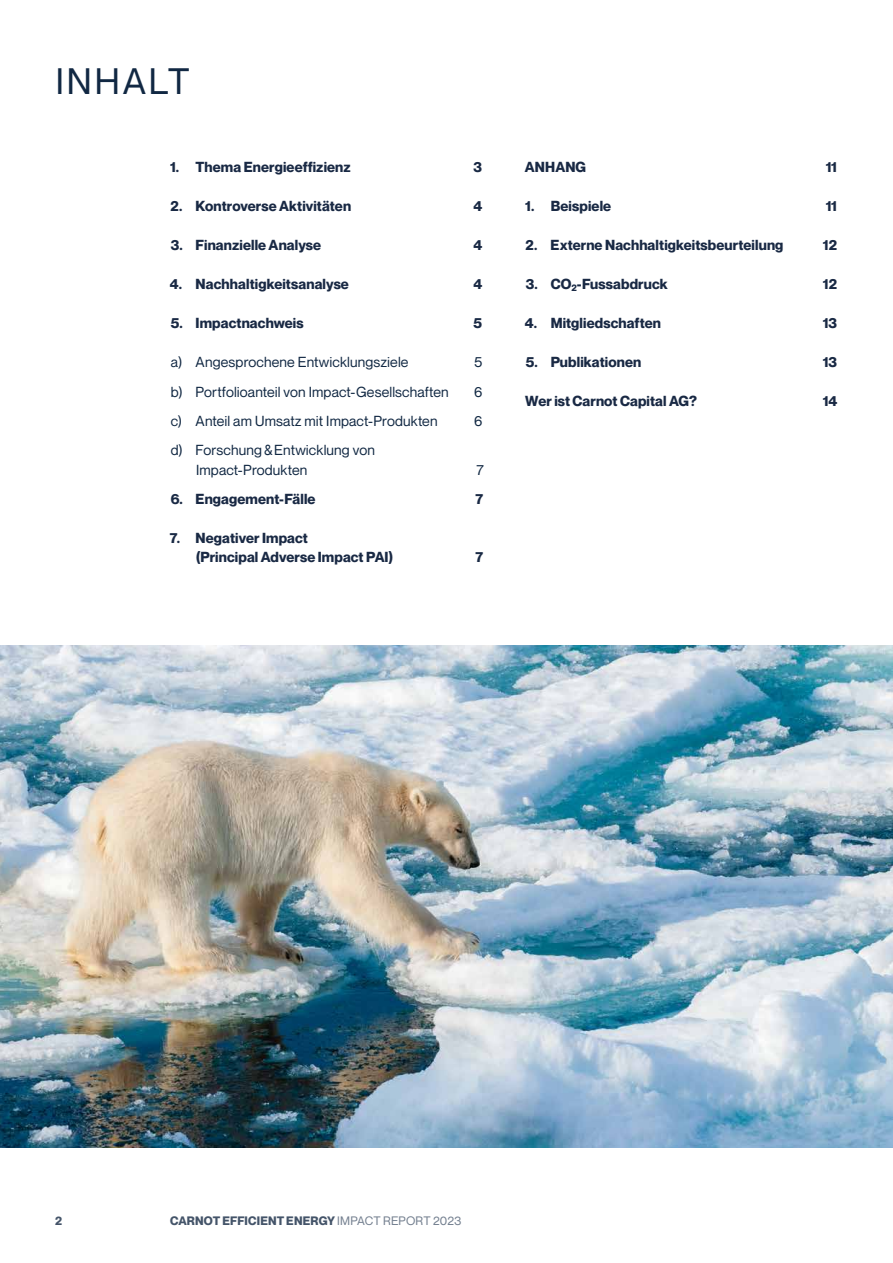
<style>
.page{position:relative;width:893px;height:1263px;background:#fff}
.page>*{position:absolute;margin:0;border:0;box-sizing:border-box;transform-origin:0 0}
.t1{font:36px "Neue Montreal";letter-spacing:.075em;color:#112843}
.t2{font:700 14.25px/19.5px "Neue Montreal";letter-spacing:.01em;color:#192944}
.t3{font:14.25px/19.5px "Neue Montreal";letter-spacing:.01em;color:#112843}
.t4{font:700 12px "Neue Montreal";letter-spacing:.02em;color:#445469}
.s1{font-weight:400;color:#737f8f}
</style>
<div class="page">
<img style="left:0;top:645px;width:893px;height:503px">
<h1 class="t1" style="left:56px;top:60px;width:135px">INHALT</h1>
<p class="t2" style="left:170px;top:157px;width:182px">1. Thema Energieeffizienz</p>
<p class="t2" style="left:473px;top:157px;width:10px">3</p>
<p class="t2" style="left:170px;top:196px;width:182px">2. Kontroverse Aktivitäten</p>
<p class="t2" style="left:473px;top:196px;width:10px">4</p>
<p class="t2" style="left:171px;top:235px;width:152px">3. Finanzielle Analyse</p>
<p class="t2" style="left:473px;top:235px;width:10px">4</p>
<p class="t2" style="left:170px;top:274px;width:181px">4. Nachhaltigkeitsanalyse</p>
<p class="t2" style="left:473px;top:274px;width:10px">4</p>
<p class="t2" style="left:171px;top:313px;width:135px">5. Impactnachweis</p>
<p class="t2" style="left:473px;top:313px;width:10px">5</p>
<p class="t3" style="left:171px;top:353px;width:239px">a) Angesprochene Entwicklungsziele</p>
<p class="t3" style="left:474px;top:353px;width:9px">5</p>
<p class="t3" style="left:171px;top:382px;width:279px">b) Portfolioanteil von Impact-Gesellschaften</p>
<p class="t3" style="left:474px;top:382px;width:10px">6</p>
<p class="t3" style="left:171px;top:411px;width:268px">c) Anteil am Umsatz mit Impact-Produkten</p>
<p class="t3" style="left:474px;top:411px;width:10px">6</p>
<p class="t3" style="left:196px;top:440px;width:180px;text-indent:-25px">d) Forschung&amp;Entwicklung von<br>Impact-Produkten</p>
<p class="t3" style="left:476px;top:460px;width:9px">7</p>
<p class="t2" style="left:171px;top:489px;width:146px">6. Engagement-Fälle</p>
<p class="t2" style="left:475px;top:489px;width:9px">7</p>
<p class="t2" style="left:196px;top:528px;width:199px;text-indent:-26px">7. Negativer Impact<br>(Principal Adverse Impact PAI)</p>
<p class="t2" style="left:475px;top:547px;width:9px">7</p>
<p class="t2" style="left:525px;top:158px;width:63px">ANHANG</p>
<p class="t2" style="left:826px;top:158px;width:13px">11</p>
<p class="t2" style="left:525px;top:197px;width:88px">1. Beispiele</p>
<p class="t2" style="left:826px;top:197px;width:13px">11</p>
<p class="t2" style="left:525px;top:236px;width:259px">2. Externe Nachhaltigkeitsbeurteilung</p>
<p class="t2" style="left:823px;top:236px;width:16px">12</p>
<p class="t2" style="left:526px;top:274px;width:144px">3. CO<sub>2</sub>-Fussabdruck</p>
<p class="t2" style="left:823px;top:274px;width:16px">12</p>
<p class="t2" style="left:525px;top:313px;width:137px">4. Mitgliedschaften</p>
<p class="t2" style="left:823px;top:313px;width:16px">13</p>
<p class="t2" style="left:526px;top:352px;width:117px">5. Publikationen</p>
<p class="t2" style="left:823px;top:352px;width:16px">13</p>
<p class="t2" style="left:525px;top:391px;width:173px">Wer ist Carnot Capital AG?</p>
<p class="t2" style="left:823px;top:391px;width:16px">14</p>
<p class="t4" style="left:55px;top:1214px;width:8px">2</p>
<p class="t4" style="left:170px;top:1214px;width:293px">CARNOT EFFICIENT ENERGY <span class="s1">IMPACT REPORT 2023</span></p>
</div>
